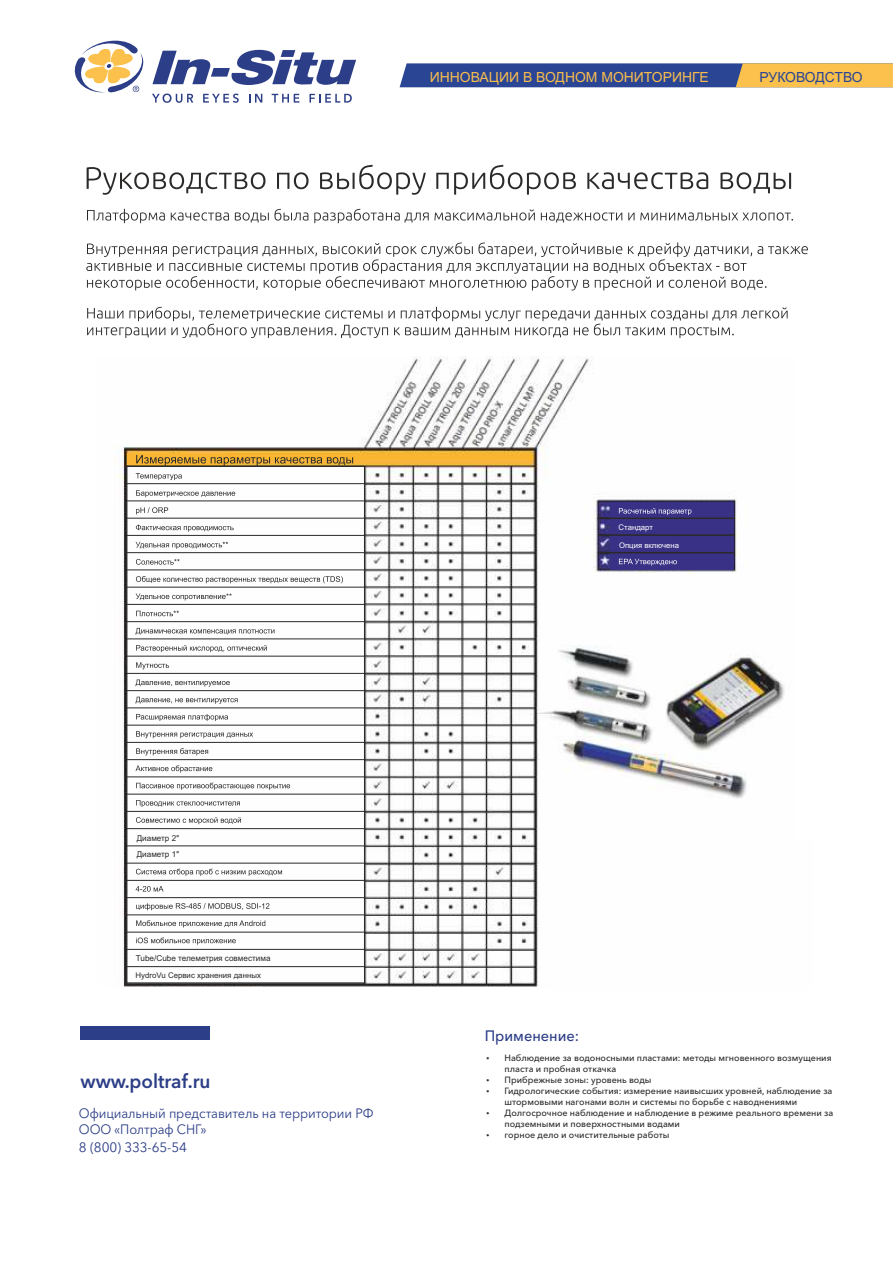
<style>
.page{position:relative;width:893px;height:1263px;background:#fff}
.page>*{position:absolute;margin:0;border:0;box-sizing:border-box;transform-origin:0 0}
.t1{font:600 19.5px "Avenir Next Cyr";color:#2c3e87}
.t2{font:500 15px "Avenir Next Cyr";color:#2c3e87}
.t3{font:13.95px "Arial";color:#fabd4d}
.t4{font:13.95px "Arial";letter-spacing:-.015em;color:#294594}
.t5{font:13.5px/16.5px "Avenir Next Cyr";letter-spacing:-.01em;color:#2c3e87;scale:.95 1}
.t6{font:13.5px "Avenir Next Cyr";letter-spacing:-.01em;color:#2c3e87}
.t7{font:500 9px/10.9px "Avenir Next Cyr";color:#2b2a29}
.t8{font:8.1px/16px "Arial";color:#2b2a29}
.t9{font:7.8px "Arial";color:#2b2a29}
.t10{font:7.8px "Arial";color:#fefefe}
</style>
<div class="page">
<img style="left:116px;top:356px;width:669px;height:630px">
<svg style="left:400px;top:63px;width:493px;height:24px;background:#978873"></svg>
<div style="left:548px;top:839px;width:264px;height:151px;background:#fefefe"></div>
<svg style="left:127px;top:467px;width:237px;height:516px"></svg>
<svg style="left:136px;top:473px;width:207px;height:351px"></svg>
<svg style="left:136px;top:869px;width:146px;height:76px"></svg>
<hr style="left:126px;top:466px;width:1px;height:518px;background:#2b2a29">
<hr style="left:364px;top:466px;width:1px;height:518px;background:#2b2a29">
<hr style="left:126px;top:983px;width:239px;height:1px;background:#2b2a29">
<hr style="left:126px;top:966px;width:239px;height:1px;background:#2b2a29">
<hr style="left:126px;top:949px;width:239px;height:1px;background:#2b2a29">
<hr style="left:126px;top:932px;width:239px;height:1px;background:#2b2a29">
<hr style="left:126px;top:914px;width:239px;height:1px;background:#2b2a29">
<hr style="left:126px;top:897px;width:239px;height:1px;background:#2b2a29">
<hr style="left:126px;top:880px;width:239px;height:1px;background:#2b2a29">
<hr style="left:126px;top:863px;width:239px;height:1px;background:#2b2a29">
<hr style="left:126px;top:845px;width:239px;height:1px;background:#2b2a29">
<hr style="left:126px;top:828px;width:239px;height:1px;background:#2b2a29">
<hr style="left:126px;top:811px;width:239px;height:1px;background:#2b2a29">
<hr style="left:126px;top:794px;width:239px;height:1px;background:#2b2a29">
<hr style="left:126px;top:776px;width:239px;height:1px;background:#2b2a29">
<hr style="left:126px;top:759px;width:239px;height:1px;background:#2b2a29">
<hr style="left:126px;top:742px;width:239px;height:1px;background:#2b2a29">
<hr style="left:126px;top:725px;width:239px;height:1px;background:#2b2a29">
<hr style="left:126px;top:707px;width:239px;height:1px;background:#2b2a29">
<hr style="left:126px;top:690px;width:239px;height:1px;background:#2b2a29">
<hr style="left:126px;top:673px;width:239px;height:1px;background:#2b2a29">
<hr style="left:126px;top:656px;width:239px;height:1px;background:#2b2a29">
<hr style="left:126px;top:638px;width:239px;height:1px;background:#2b2a29">
<hr style="left:126px;top:621px;width:239px;height:1px;background:#2b2a29">
<hr style="left:126px;top:604px;width:239px;height:1px;background:#2b2a29">
<hr style="left:126px;top:587px;width:239px;height:1px;background:#2b2a29">
<hr style="left:126px;top:569px;width:239px;height:1px;background:#2b2a29">
<hr style="left:126px;top:552px;width:239px;height:1px;background:#2b2a29">
<hr style="left:126px;top:535px;width:239px;height:1px;background:#2b2a29">
<hr style="left:126px;top:518px;width:239px;height:1px;background:#2b2a29">
<hr style="left:126px;top:500px;width:239px;height:1px;background:#2b2a29">
<hr style="left:126px;top:483px;width:239px;height:1px;background:#2b2a29">
<hr style="left:126px;top:466px;width:239px;height:1px;background:#2b2a29">
<div style="left:128px;top:454px;width:100px;height:11px;background:#fab633"></div>
<svg style="left:136px;top:455px;width:217px;height:11px"></svg>
<div style="left:610px;top:502px;width:123px;height:67px;background:#393185"></div>
<svg style="left:619px;top:508px;width:72px;height:7px"></svg>
<svg style="left:619px;top:559px;width:58px;height:7px"></svg>
<hr style="left:597px;top:517px;width:136px;height:2px;background:#2b2a29">
<hr style="left:598px;top:534px;width:136px;height:2px;background:#2b2a29">
<hr style="left:598px;top:552px;width:136px;height:1px;background:#2b2a29">
<svg style="left:87px;top:165px;width:704px;height:30px"></svg>
<svg style="left:86px;top:209px;width:722px;height:81px"></svg>
<svg style="left:87px;top:307px;width:701px;height:31px"></svg>
<div style="left:420px;top:65px;width:205px;height:22px;background:#294594"></div>
<div style="left:81px;top:1026px;width:129px;height:14px;background:#2c3e87"></div>
<svg style="left:152px;top:94px;width:41px;height:9px"></svg>
<svg style="left:203px;top:94px;width:36px;height:9px"></svg>
<svg style="left:249px;top:94px;width:13px;height:9px"></svg>
<svg style="left:272px;top:94px;width:27px;height:9px"></svg>
<svg style="left:309px;top:94px;width:43px;height:9px"></svg>
<svg style="left:152px;top:50px;width:204px;height:35px"></svg>
<svg style="left:75px;top:41px;width:69px;height:52px"></svg>
<h3 class="t3" style="left:430px;top:72px;width:281px">ИННОВАЦИИ В ВОДНОМ МОНИТОРИНГЕ</h3>
<h3 class="t4" style="left:759px;top:71px;width:105px">РУКОВОДСТВО</h3>
<p class="t10" style="left:619px;top:524px;width:36px">Стандарт</p>
<p class="t10" style="left:619px;top:542px;width:61px">Опция включена</p>
<p class="t8" style="left:137px;top:830px;width:44px">Диаметр 2″<br>Диаметр 1″</p>
<p class="t8" style="left:136px;top:950px;width:136px">Tube/Cube телеметрия совместима</p>
<p class="t9" style="left:136px;top:972px;width:127px">HydroVu Сервис хранения данных</p>
<h1 class="t1" style="left:81px;top:1073px;width:132px">www.poltraf.ru</h1>
<h3 class="t5" style="left:79px;top:1106px;width:311px">Официальный представитель на территории РФ<br>ООО «Полтраф СНГ»</h3>
<h3 class="t6" style="left:79px;top:1142px;width:110px">8 (800) 333-65-54</h3>
<h2 class="t2" style="left:485px;top:1030px;width:96px">Применение:</h2>
<p class="t7" style="left:504px;top:1053px;width:330px">Наблюдение за водоносными пластами: методы мгновенного возмущения пласта и пробная откачка<br>Прибрежные зоны: уровень воды<br>Гидрологические события: измерение наивысших уровней, наблюдение за штормовыми нагонами волн и системы по борьбе с наводнениями Долгосрочное наблюдение и наблюдение в режиме реального времени за подземными и поверхностными водами<br>горное дело и очистительные работы</p>
</div>
